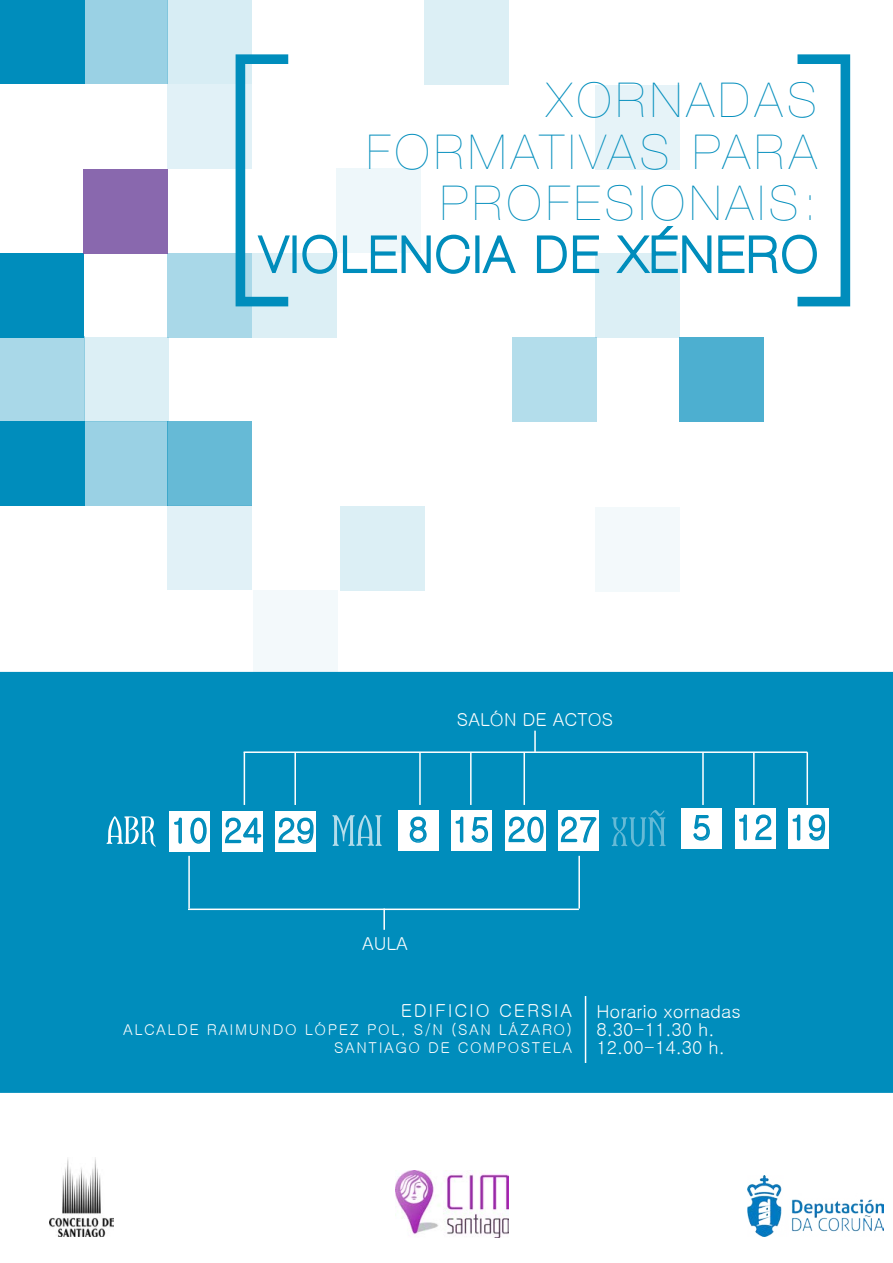
<style>
.page{position:relative;width:893px;height:1263px;background:#fff}
.page>*{position:absolute;margin:0;border:0;box-sizing:border-box;transform-origin:0 0}
.t1{font:200 48.15px/51.3px "Helvetica Neue CE";letter-spacing:.1em;color:#008dbc;text-align:right}
.t2{font:32.7px "Gulim";color:#008dbc}
.t3{font:18px/18px "Gulim";color:#fff}
.t4{font:18px "Gulim";letter-spacing:.1em;color:#fff}
.t5{font:15px "Gulim";letter-spacing:.1em;color:#fff}
</style>
<div class="page">
<div style="left:1px;top:673px;width:891px;height:419px;background:#008dbc"></div>
<div style="left:0;top:672px;width:893px;height:421px;border:2px solid #008dbc"></div>
<div style="left:0;top:0;width:84px;height:84px;background:#008dbc"></div>
<div style="left:168px;top:0;width:84px;height:84px;background:#d7edf4"></div>
<div style="left:168px;top:254px;width:84px;height:84px;background:#a9d8e8"></div>
<div style="left:0;top:336px;width:84px;height:85px;background:#a9d8e8"></div>
<div style="left:0;top:254px;width:84px;height:84px;background:#008dbc"></div>
<div style="left:252px;top:254px;width:84px;height:84px;background:#dceff5"></div>
<div style="left:596px;top:254px;width:84px;height:84px;background:#dceff5"></div>
<div style="left:84px;top:338px;width:85px;height:84px;background:#dceff5"></div>
<div style="left:512px;top:337px;width:84px;height:84px;background:#b3ddeb"></div>
<div style="left:680px;top:338px;width:84px;height:84px;background:#4dafd0"></div>
<div style="left:596px;top:86px;width:84px;height:84px;background:#e6f3f8"></div>
<div style="left:424px;top:0;width:85px;height:84px;background:#dceff5"></div>
<div style="left:336px;top:168px;width:84px;height:84px;background:#eef7fa"></div>
<div style="left:84px;top:169px;width:84px;height:85px;background:#8968ae"></div>
<div style="left:168px;top:84px;width:84px;height:84px;background:#e1f1f7"></div>
<div style="left:84px;top:0;width:84px;height:84px;background:#9ad1e4"></div>
<svg style="left:255px;top:235px;width:27px;height:38px"></svg>
<div style="left:292px;top:235px;width:5px;height:38px;border:3px solid #008dbc"></div>
<svg style="left:301px;top:233px;width:170px;height:42px"></svg>
<div style="left:475px;top:235px;width:4px;height:38px;border:3px solid #008dbc"></div>
<svg style="left:482px;top:235px;width:34px;height:38px"></svg>
<svg style="left:536px;top:235px;width:65px;height:40px"></svg>
<svg style="left:613px;top:226px;width:204px;height:48px"></svg>
<div style="left:793px;top:54px;width:57px;height:252px;border:10px solid #008dbc"></div>
<div style="left:236px;top:54px;width:57px;height:252px;border:10px solid #008dbc"></div>
<div style="left:169px;top:811px;width:40px;height:41px;background:#fff"></div>
<div style="left:398px;top:810px;width:40px;height:41px;background:#fff"></div>
<div style="left:558px;top:810px;width:41px;height:41px;background:#fff"></div>
<div style="left:222px;top:811px;width:41px;height:41px;background:#fff"></div>
<div style="left:451px;top:810px;width:41px;height:41px;background:#fff"></div>
<div style="left:681px;top:808px;width:41px;height:41px;background:#fff"></div>
<div style="left:276px;top:811px;width:40px;height:41px;background:#fff"></div>
<div style="left:505px;top:810px;width:40px;height:41px;background:#fff"></div>
<div style="left:735px;top:808px;width:40px;height:41px;background:#fff"></div>
<div style="left:788px;top:808px;width:41px;height:41px;background:#fff"></div>
<svg style="left:174px;top:817px;width:8px;height:27px"></svg>
<svg style="left:190px;top:817px;width:17px;height:27px"></svg>
<svg style="left:409px;top:816px;width:18px;height:27px"></svg>
<svg style="left:560px;top:816px;width:37px;height:40px"></svg>
<svg style="left:224px;top:817px;width:38px;height:27px"></svg>
<svg style="left:455px;top:816px;width:9px;height:27px"></svg>
<svg style="left:471px;top:817px;width:18px;height:26px"></svg>
<svg style="left:693px;top:815px;width:17px;height:26px"></svg>
<svg style="left:278px;top:817px;width:36px;height:27px"></svg>
<svg style="left:508px;top:816px;width:36px;height:27px"></svg>
<svg style="left:739px;top:814px;width:8px;height:27px"></svg>
<svg style="left:755px;top:814px;width:17px;height:27px"></svg>
<svg style="left:792px;top:814px;width:9px;height:27px"></svg>
<svg style="left:808px;top:814px;width:18px;height:27px"></svg>
<svg style="left:106px;top:816px;width:50px;height:31px"></svg>
<svg style="left:612px;top:810px;width:54px;height:37px"></svg>
<svg style="left:332px;top:815px;width:50px;height:31px"></svg>
<hr style="left:188px;top:856px;width:2px;height:52px;background:#fff">
<hr style="left:244px;top:752px;width:1px;height:53px;background:#fff">
<hr style="left:419px;top:752px;width:2px;height:53px;background:#fff">
<hr style="left:702px;top:752px;width:2px;height:53px;background:#fff">
<hr style="left:578px;top:856px;width:2px;height:52px;background:#fff">
<hr style="left:523px;top:752px;width:2px;height:53px;background:#fff">
<hr style="left:806px;top:752px;width:2px;height:53px;background:#fff">
<hr style="left:294px;top:752px;width:2px;height:53px;background:#fff">
<hr style="left:534px;top:731px;width:2px;height:21px;background:#fff">
<hr style="left:383px;top:908px;width:2px;height:22px;background:#fff">
<hr style="left:585px;top:996px;width:1px;height:67px;background:#fff">
<hr style="left:470px;top:752px;width:2px;height:53px;background:#fff">
<hr style="left:753px;top:752px;width:2px;height:53px;background:#fff">
<hr style="left:244px;top:751px;width:563px;height:2px;background:#fff">
<hr style="left:188px;top:908px;width:391px;height:2px;background:#fff">
<div style="left:0;top:421px;width:84px;height:84px;background:#008dbc"></div>
<div style="left:168px;top:421px;width:84px;height:84px;background:#66bad6"></div>
<div style="left:596px;top:507px;width:84px;height:84px;background:#f3f9fb"></div>
<div style="left:340px;top:506px;width:84px;height:84px;background:#dceff5"></div>
<div style="left:253px;top:590px;width:85px;height:85px;background:#f3f9fb"></div>
<div style="left:168px;top:505px;width:84px;height:85px;background:#e1f1f7"></div>
<div style="left:84px;top:421px;width:84px;height:84px;background:#9ad1e4"></div>
<img style="left:50px;top:1158px;width:63px;height:78px">
<img style="left:747px;top:1175px;width:136px;height:61px">
<img style="left:395px;top:1171px;width:113px;height:66px">
<h1 class="t1" style="left:367px;top:74px;width:451px">XORNADAS<br>FORMATIVAS PARA<br>PROFESIONAIS:</h1>
<p class="t3" style="left:457px;top:711px;width:36px">SALÓN</p>
<p class="t3" style="left:523px;top:711px;width:92px">DE ACTOS</p>
<h2 class="t2" style="left:170px;top:814px;width:146px">10 24 29</h2>
<h2 class="t2" style="left:409px;top:813px;width:190px">8 15 20 27</h2>
<h2 class="t2" style="left:692px;top:811px;width:136px">5 12 19</h2>
<p class="t3" style="left:362px;top:934px;width:47px">AULA</p>
<p class="t4" style="left:401px;top:1001px;width:173px">EDIFICIO CERSIA</p>
<p class="t5" style="left:123px;top:1022px;width:65px">ALCALDE</p>
<p class="t5" style="left:207px;top:1022px;width:78px">RAIMUNDO</p>
<p class="t5" style="left:305px;top:1022px;width:239px">LÓPEZ PO L, S/N (SAN LÁZARO</p>
<p class="t5" style="left:567px;top:1022px;width:7px">)</p>
<p class="t5" style="left:334px;top:1040px;width:105px">SANTIAGO DE</p>
<p class="t5" style="left:458px;top:1040px;width:115px">COMPOSTELA</p>
<p class="t3" style="left:596px;top:1002px;width:146px">HORARIO XORNADAS<br>8.30-11.30 H.<br>12.00-14.30 H.</p>
</div>
